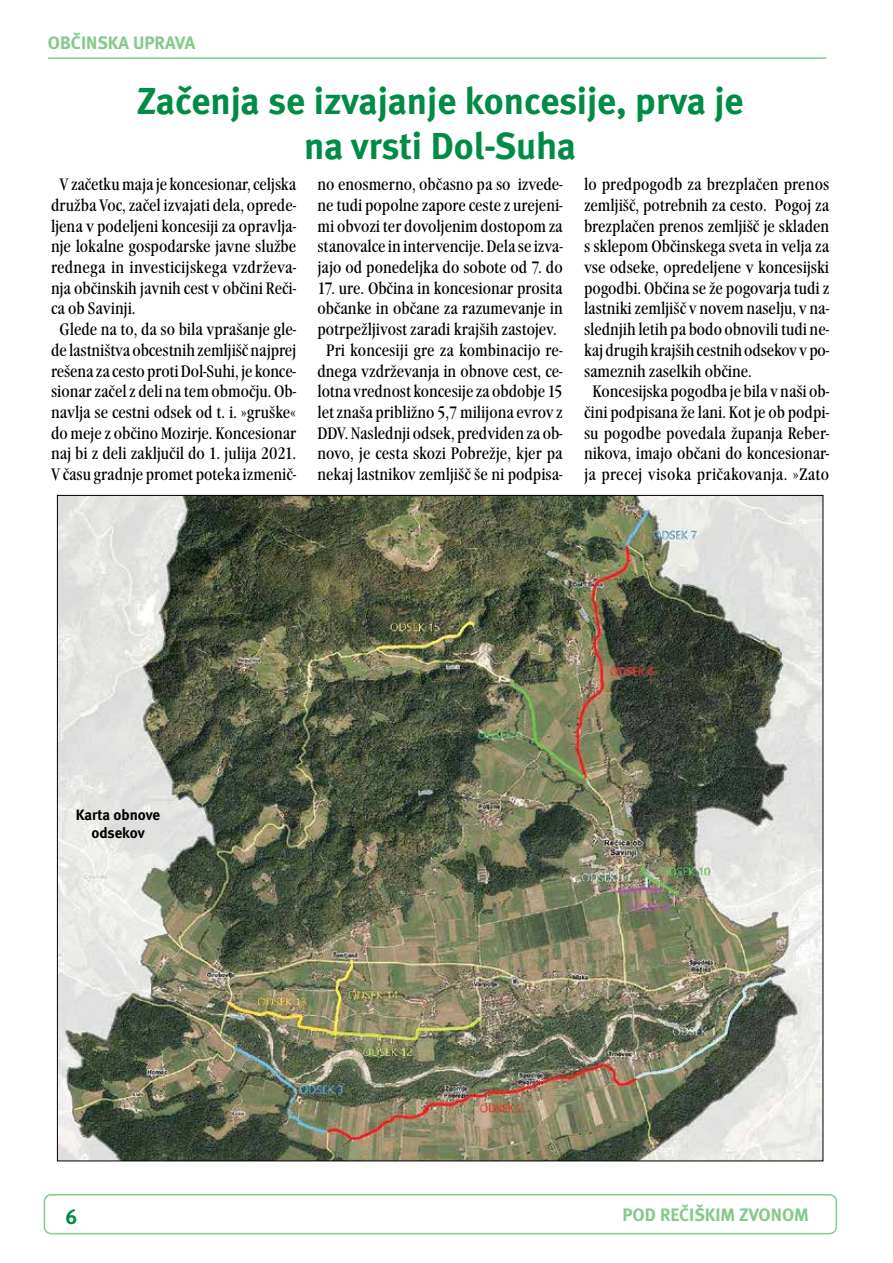
<style>
.page{position:relative;width:893px;height:1263px;background:#fff}
.page>*{position:absolute;margin:0;border:0;box-sizing:border-box;transform-origin:0 0}
.t1{font:37.5px/45px "BSH Meta Bold CELF";letter-spacing:-.005em;color:#008c44;text-align:center}
.t2{font:21px "BSH Meta Bold CELF";color:#008c44}
.t3{font:18px "BSH Meta Bold CELF";color:#85c98b}
.t4{font:condensed 17.25px/20.7px "Garamond Itc TEE";color:#000;text-align:justify}
.t5{font:15px/18px "BSH Meta Bold CELF";letter-spacing:-.005em;color:#000;text-align:center}
</style>
<div class="page">
<div style="left:44px;top:1194px;width:793px;height:40px;border:2px solid #85c98b;border-radius:7px"></div>
<hr style="left:48px;top:57px;width:778px;height:2px;background:#85c98b">
<img style="left:59px;top:497px;width:762px;height:662px">
<p class="t3" style="left:48px;top:31px;width:149px">OBČINSKA UPRAVA</p>
<h1 class="t1" style="left:137px;top:79px;width:608px">Začenja se izvajanje koncesije, prva je na vrsti Dol-Suha</h1>
<p class="t4" style="left:60px;top:174px;width:238px">V začetku maja je koncesionar, celjska</p>
<p class="t4" style="left:51px;top:195px;width:247px">družba Voc, začel izvajati dela, oprede-</p>
<p class="t4" style="left:51px;top:216px;width:247px">ljena v podeljeni koncesiji za opravlja-</p>
<p class="t4" style="left:51px;top:236px;width:247px">nje lokalne gospodarske javne službe</p>
<p class="t4" style="left:51px;top:257px;width:247px">rednega in investicijskega vzdrževa-</p>
<p class="t4" style="left:51px;top:278px;width:247px">nja občinskih javnih cest v občini Reči-</p>
<p class="t4" style="left:51px;top:298px;width:86px">ca ob Savinji.</p>
<p class="t4" style="left:60px;top:319px;width:238px">Glede na to, da so bila vprašanje gle-</p>
<p class="t4" style="left:51px;top:340px;width:247px">de lastništva obcestnih zemljišč najprej</p>
<p class="t4" style="left:51px;top:361px;width:247px">rešena za cesto proti Dol-Suhi, je konce-</p>
<p class="t4" style="left:51px;top:381px;width:247px">sionar začel z deli na tem območju. Ob-</p>
<p class="t4" style="left:51px;top:402px;width:247px">navlja se cestni odsek od t. i. »gruške«</p>
<p class="t4" style="left:51px;top:423px;width:247px">do meje z občino Mozirje. Koncesionar</p>
<p class="t4" style="left:51px;top:443px;width:247px">naj bi z deli zaključil do 1. julija 2021.</p>
<p class="t4" style="left:51px;top:464px;width:247px">V času gradnje promet poteka izmenič-</p>
<p class="t4" style="left:317px;top:174px;width:247px">no enosmerno, občasno pa so izvede&shy;ne tudi popolne zapore ceste z urejeni&shy;mi obvozi ter dovoljenim dostopom za stanovalce in intervencije. Dela se izva&shy;jajo od ponedeljka do sobote od 7. do</p>
<p class="t4" style="left:317px;top:278px;width:247px;text-align:center">17. ure. Občina in koncesionar prosita občanke in občane za razumevanje in potrpežljivost zaradi krajših zastojev.<br>Pri koncesiji gre za kombinacijo re&shy;dnega vzdrževanja in obnove cest, ce&shy;lotna vrednost koncesije za obdobje 15 let znaša približno 5,7 milijona evrov z DDV. Naslednji odsek, predviden za ob&shy;novo, je cesta skozi Pobrežje, kjer pa nekaj lastnikov zemljišč še ni podpisa-</p>
<p class="t4" style="left:584px;top:174px;width:247px">lo predpogodb za brezplačen prenos</p>
<p class="t4" style="left:584px;top:195px;width:247px">zemljišč, potrebnih za cesto. Pogoj za</p>
<p class="t4" style="left:584px;top:216px;width:247px">brezplačen prenos zemljišč je skladen</p>
<p class="t4" style="left:584px;top:236px;width:247px">s sklepom Občinskega sveta in velja za</p>
<p class="t4" style="left:584px;top:257px;width:247px">vse odseke, opredeljene v koncesijski</p>
<p class="t4" style="left:584px;top:278px;width:247px">pogodbi. Občina se že pogovarja tudi z</p>
<p class="t4" style="left:584px;top:298px;width:247px">lastniki zemljišč v novem naselju, v na-</p>
<p class="t4" style="left:584px;top:319px;width:247px">slednjih letih pa bodo obnovili tudi ne-</p>
<p class="t4" style="left:584px;top:340px;width:247px">kaj drugih krajših cestnih odsekov v po-</p>
<p class="t4" style="left:584px;top:361px;width:169px">sameznih zaselkih občine.</p>
<p class="t4" style="left:592px;top:381px;width:238px">Koncesijska pogodba je bila v naši ob-</p>
<p class="t4" style="left:584px;top:402px;width:247px">čini podpisana že lani. Kot je ob podpi-</p>
<p class="t4" style="left:584px;top:423px;width:247px">su pogodbe povedala županja Reber-</p>
<p class="t4" style="left:584px;top:443px;width:247px">nikova, imajo občani do koncesionar-</p>
<p class="t4" style="left:584px;top:464px;width:247px">ja precej visoka pričakovanja. »Zato</p>
<p class="t5" style="left:76px;top:805px;width:86px">Karta obnove odsekov</p>
<p class="t2" style="left:65px;top:1203px;width:13px">6</p>
<p class="t3" style="left:622px;top:1203px;width:188px">POD REČIŠKIM ZVONOM</p>
</div>
